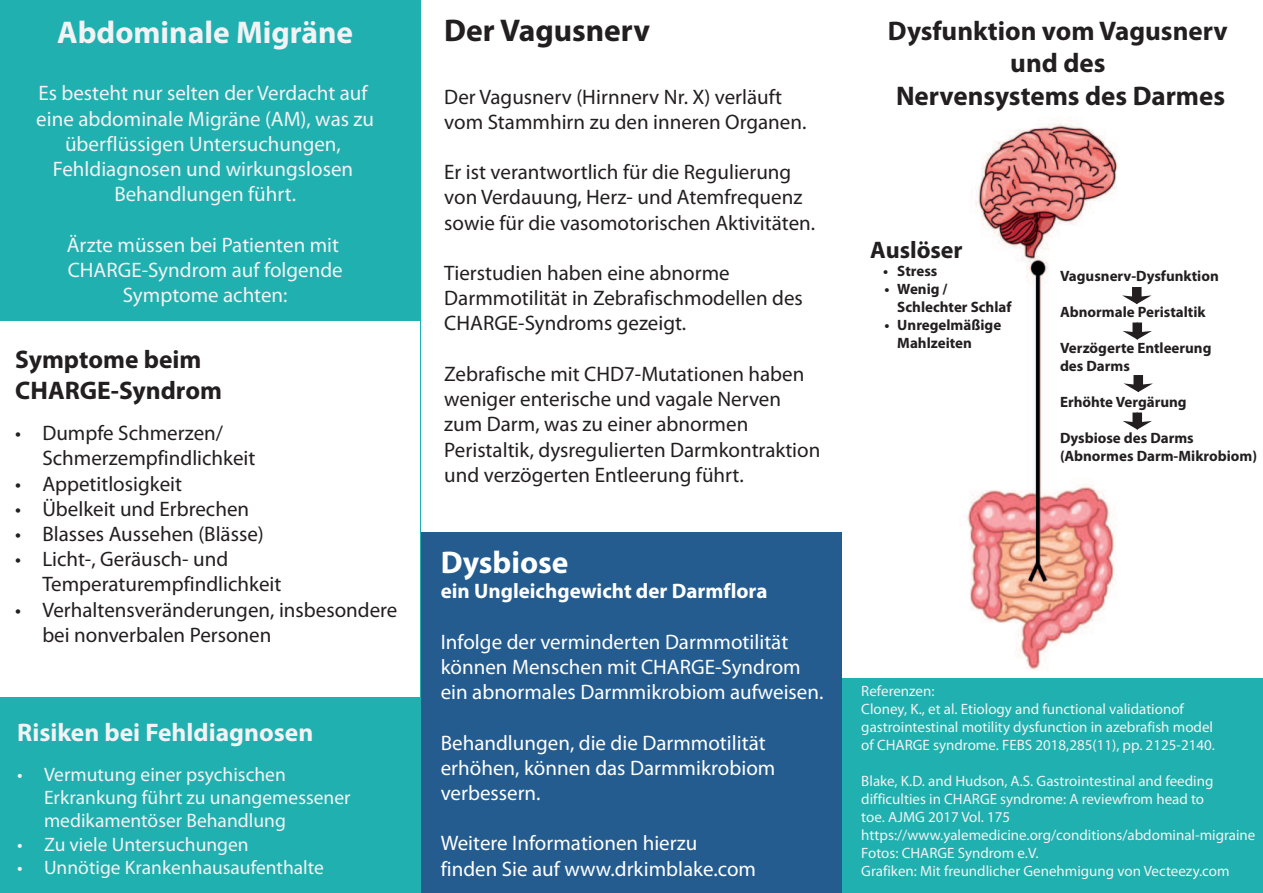
<style>
.page{position:relative;width:1263px;height:893px;background:#fff}
.page>*{position:absolute;margin:0;border:0;box-sizing:border-box;transform-origin:0 0}
.t1{font:700 31.5px "Myriad Pro";color:#f2f3f4}
.t2{font:700 31.5px "Myriad Pro";color:#231f20}
.t3{font:700 31.5px "Myriad Pro";color:#fff}
.t4{font:700 27px/32.4px "Myriad Pro";color:#231f20;text-align:center}
.t5{font:700 25.5px/30.6px "Myriad Pro";color:#231f20}
.t6{font:700 25.5px "Myriad Pro";color:#f2f3f4}
.t7{font:700 24px "Myriad Pro";color:#231f20}
.t8{font:21px/25.2px "Myriad Pro";color:#231f20}
.t9{font:21px/25.2px "Myriad Pro";color:#fff}
.t10{font:21px/25.2px "Myriad Pro";color:#f2f3f4;text-align:center}
.t11{font:700 21px "Myriad Pro";color:#fff}
.t12{font:19.5px/23.4px "Myriad Pro";color:#f2f3f4}
.t13{font:15px/18px "Myriad Pro";color:#f2f3f4}
.t14{font:700 15px/18px "Myriad Pro";color:#231f20}
</style>
<div class="page">
<div style="left:0;top:0;width:421px;height:893px;background:#20b0af"></div>
<div style="left:0;top:322px;width:420px;height:375px;background:#fff"></div>
<div style="left:421px;top:533px;width:421px;height:360px;background:#245c8f"></div>
<img style="left:967px;top:117px;width:185px;height:553px">
<div style="left:842px;top:678px;width:421px;height:215px;background:#20b0af"></div>
<svg style="left:1122px;top:287px;width:29px;height:17px"></svg>
<svg style="left:1122px;top:322px;width:30px;height:18px"></svg>
<svg style="left:1123px;top:375px;width:30px;height:17px"></svg>
<svg style="left:1122px;top:412px;width:30px;height:18px"></svg>
<h1 class="t1" style="left:57px;top:20px;width:298px">Abdominale Migräne</h1>
<p class="t10" style="left:36px;top:82px;width:339px">Es besteht nur selten der Verdacht auf eine abdominale Migräne (AM), was zu überflüssigen Untersuchungen,<br>Fehldiagnosen und wirkungslosen<br>Behandlungen führt.</p>
<p class="t10" style="left:67px;top:233px;width:277px">Ärzte müssen bei Patienten mit<br>CHARGE-Syndrom auf folgende<br>Symptome achten:</p>
<p class="t5" style="left:15px;top:346px;width:208px">Symptome beim<br>CHARGE-Syndrom</p>
<p class="t8" style="left:42px;top:421px;width:215px;text-indent:-27px">• Dumpfe Schmerzen/<br>Schmerzempfindlichkeit</p>
<p class="t8" style="left:15px;top:472px;width:168px">• Appetitlosigkeit</p>
<p class="t8" style="left:15px;top:497px;width:235px">• Übelkeit und Erbrechen</p>
<p class="t8" style="left:15px;top:522px;width:250px">• Blasses Aussehen (Blässe)</p>
<p class="t8" style="left:42px;top:547px;width:241px;text-indent:-27px">• Licht-, Geräusch- und<br>Temperaturempfindlichkeit</p>
<p class="t8" style="left:42px;top:598px;width:357px;text-indent:-27px">• Verhaltensveränderungen, insbesondere bei nonverbalen Personen</p>
<p class="t6" style="left:17px;top:722px;width:298px">Risiken bei Fehldiagnosen</p>
<p class="t12" style="left:44px;top:763px;width:308px;text-indent:-27px">• Vermutung einer psychischen<br>Erkrankung führt zu unangemessener medikamentöser Behandlung</p>
<p class="t12" style="left:17px;top:833px;width:233px">• Zu viele Untersuchungen</p>
<p class="t12" style="left:17px;top:857px;width:308px">• Unnötige Krankenhausaufenthalte</p>
<h1 class="t2" style="left:444px;top:18px;width:207px">Der Vagusnerv</h1>
<p class="t8" style="left:444px;top:85px;width:364px">Der Vagusnerv (Hirnnerv Nr. X) verläuft vom Stammhirn zu den inneren Organen.</p>
<p class="t8" style="left:444px;top:160px;width:372px">Er ist verantwortlich für die Regulierung von Verdauung, Herz- und Atemfrequenz sowie für die vasomotorischen Aktivitäten.</p>
<p class="t8" style="left:444px;top:261px;width:360px">Tierstudien haben eine abnorme<br>Darmmotilität in Zebrafischmodellen des<br>CHARGE-Syndroms gezeigt.</p>
<p class="t8" style="left:444px;top:362px;width:378px">Zebrafische mit CHD7-Mutationen haben weniger enterische und vagale Nerven zum Darm, was zu einer abnormen Peristaltik, dysregulierten Darmkontraktion und verzögerten Entleerung führt.</p>
<h1 class="t3" style="left:441px;top:551px;width:129px">Dysbiose</h1>
<p class="t11" style="left:441px;top:583px;width:328px">ein Ungleichgewicht der Darmflora</p>
<p class="t9" style="left:441px;top:630px;width:384px">Infolge der verminderten Darmmotilität können Menschen mit CHARGE-Syndrom ein abnormales Darmmikrobiom aufweisen.</p>
<p class="t9" style="left:441px;top:731px;width:336px">Behandlungen, die die Darmmotilität erhöhen, können das Darmmikrobiom verbessern.</p>
<p class="t9" style="left:441px;top:832px;width:317px">Weitere Informationen hierzu finden Sie auf www.drkimblake.com</p>
<p class="t4" style="left:888px;top:17px;width:341px">Dysfunktion vom Vagusnerv und des<br>Nervensystems des Darmes</p>
<p class="t7" style="left:870px;top:241px;width:94px">Auslöser</p>
<p class="t14" style="left:883px;top:263px;width:56px">• Stress</p>
<p class="t14" style="left:897px;top:281px;width:116px;text-indent:-13px">• Wenig /<br>Schlechter Schlaf</p>
<p class="t14" style="left:897px;top:317px;width:105px;text-indent:-13px">• Unregelmäßige<br>Mahlzeiten</p>
<p class="t14" style="left:1060px;top:268px;width:160px">Vagusnerv-Dysfunktion</p>
<p class="t14" style="left:1060px;top:304px;width:147px">Abnormale Peristaltik</p>
<p class="t14" style="left:1060px;top:340px;width:153px">Verzögerte Entleerung des Darms</p>
<p class="t14" style="left:1060px;top:394px;width:128px">Erhöhte Vergärung</p>
<p class="t14" style="left:1060px;top:430px;width:199px">Dysbiose des Darms (Abnormes Darm-Mikrobiom)</p>
<p class="t13" style="left:861px;top:683px;width:355px">Referenzen:<br>Cloney, K., et al. Etiology and functional validationof gastrointestinal motility dysfunction in azebrafish model of CHARGE syndrome. FEBS 2018,285(11), pp. 2125-2140.</p>
<p class="t13" style="left:861px;top:773px;width:396px">Blake, K.D. and Hudson, A.S. Gastrointestinal and feeding difficulties in CHARGE syndrome: A reviewfrom head to<br>toe. AJMG 2017 Vol. 175 https://www.yalemedicine.org/conditions/abdominal-migraine Fotos: CHARGE Syndrom e.V.<br>Grafiken: Mit freundlicher Genehmigung von Vecteezy.com</p>
</div>
